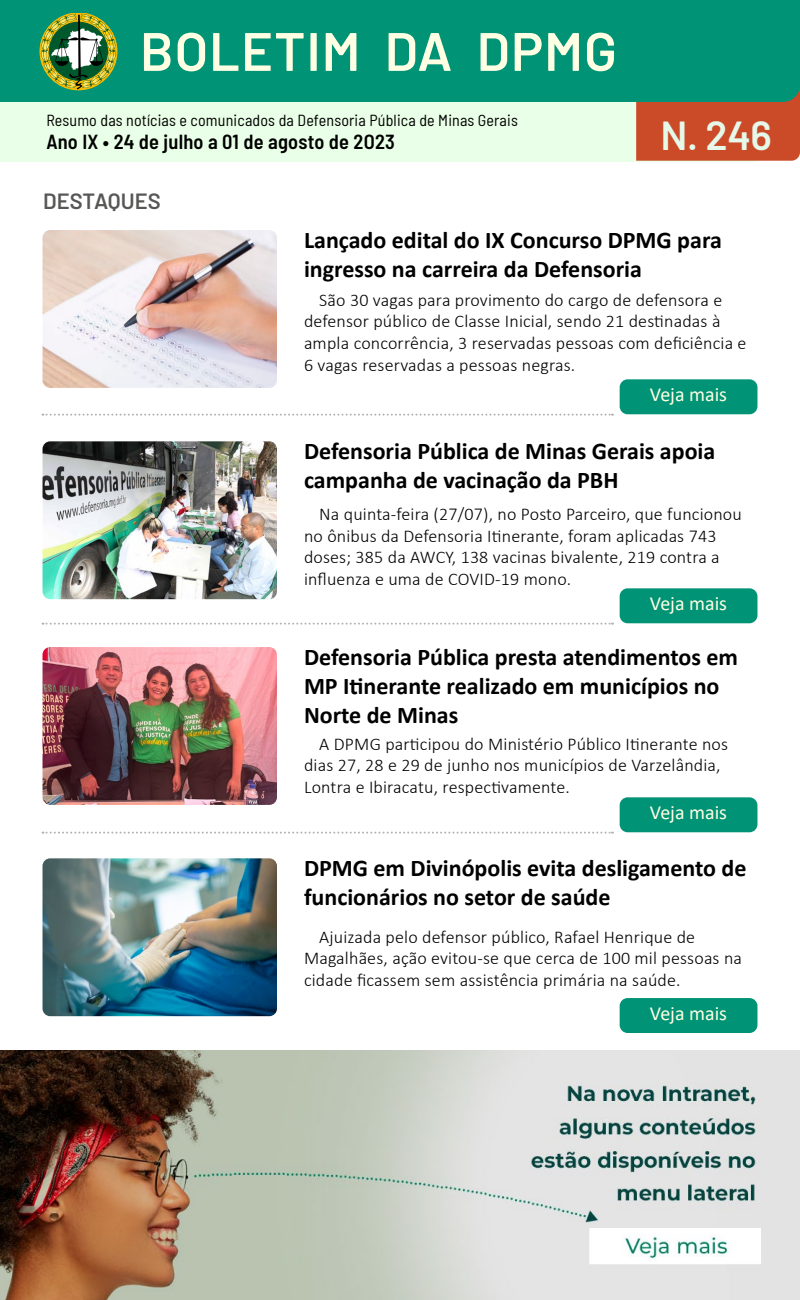
<style>
.page{position:relative;width:800px;height:1300px;background:#fff}
.page>*{position:absolute;margin:0;border:0;box-sizing:border-box;transform-origin:0 0}
.t1{font:600 54px "Barlow";letter-spacing:.02em;color:#ffffe4}
.t2{font:600 40.5px "Barlow";color:#e5f8e9}
.t3{font:700 24px/28.8px "Calibri";color:#000}
.t4{font:600 22px "Barlow";color:#575756}
.t5{font:600 semi-condensed 20.4px "Barlow";letter-spacing:.01em;color:#000}
.t6{font:20px "Calibri";color:#ffffe4}
.t7{font:300 18px/21.6px "Calibri";letter-spacing:.01em;color:#000}
.t8{font:semi-condensed 16px "Barlow";letter-spacing:.01em;color:#000}
</style>
<div class="page">
<div style="left:0;top:102px;width:758px;height:60px;background:#eaffe7"></div>
<div style="left:636px;top:102px;width:164px;height:59px;background:#cb4b28"></div>
<div style="left:0;top:0;width:800px;height:102px;background:#009375"></div>
<svg style="left:43px;top:414px;width:570px;height:2px"></svg>
<svg style="left:43px;top:623px;width:570px;height:2px"></svg>
<svg style="left:43px;top:832px;width:570px;height:2px"></svg>
<img style="left:43px;top:230px;width:234px;height:158px">
<img style="left:43px;top:441px;width:234px;height:158px">
<img style="left:43px;top:647px;width:234px;height:158px">
<img style="left:43px;top:858px;width:234px;height:158px">
<img style="left:0;top:1050px;width:800px;height:250px">
<div style="left:620px;top:379px;width:137px;height:35px;background:#009375;border-radius:8px"></div>
<div style="left:620px;top:588px;width:137px;height:35px;background:#009375;border-radius:8px"></div>
<div style="left:620px;top:797px;width:137px;height:35px;background:#009375;border-radius:8px"></div>
<div style="left:620px;top:998px;width:137px;height:35px;background:#009375;border-radius:8px"></div>
<img style="left:40px;top:13px;width:77px;height:78px">
<h1 class="t1" style="left:140px;top:12px;width:479px">BOLETIM DA DPMG</h1>
<p class="t8" style="left:46px;top:109px;width:473px">Resumo das notícias e comunicados da Defensoria Pública de Minas Gerais</p>
<p class="t5" style="left:46px;top:127px;width:350px">Ano IX • 24 de julho a 01 de agosto de 2O23</p>
<p class="t4" style="left:43px;top:185px;width:119px">DESTAQUES</p>
<h2 class="t2" style="left:660px;top:106px;width:113px">N. 246</h2>
<h3 class="t3" style="left:304px;top:225px;width:419px">Lançado edital do IX Concurso DPMG para ingresso na carreira da Defensoria</h3>
<p class="t7" style="left:304px;top:289px;width:444px;text-indent:15px">São 30 vagas para provimento do cargo de defensora e defensor público de Classe Inicial, sendo 21 destinadas à ampla concorrência, 3 reservadas pessoas com deficiência e 6 vagas reservadas a pessoas negras.</p>
<p class="t6" style="left:650px;top:381px;width:79px">Veja mais</p>
<h3 class="t3" style="left:304px;top:437px;width:413px">Defensoria Pública de Minas Gerais apoia campanha de vacinação da PBH</h3>
<p class="t7" style="left:304px;top:503px;width:439px;text-indent:15px">Na quinta-feira (27/07), no Posto Parceiro, que funcionou no ônibus da Defensoria Itinerante, foram aplicadas 743 doses; 385 da AWCY, 138 vacinas bivalente, 219 contra a influenza e uma de COVID-19 mono.</p>
<p class="t6" style="left:650px;top:590px;width:79px">Veja mais</p>
<h3 class="t3" style="left:304px;top:642px;width:435px">Defensoria Pública presta atendimentos em<br>MP Itinerante realizado em municípios no<br>Norte de Minas</h3>
<p class="t7" style="left:304px;top:733px;width:426px;text-indent:15px">A DPMG participou do Ministério Público Itinerante nos dias 27, 28 e 29 de junho nos municípios de Varzelândia,<br>Lontra e Ibiracatu, respectivamente.</p>
<p class="t6" style="left:650px;top:799px;width:79px">Veja mais</p>
<h3 class="t3" style="left:304px;top:854px;width:444px">DPMG em Divinópolis evita desligamento de funcionários no setor de saúde</h3>
<p class="t7" style="left:304px;top:926px;width:440px;text-indent:15px">Ajuizada pelo defensor público, Rafael Henrique de<br>Magalhães, ação evitou-se que cerca de 100 mil pessoas na cidade ficassem sem assistência primária na saúde.</p>
<p class="t6" style="left:650px;top:999px;width:79px">Veja mais</p>
</div>
